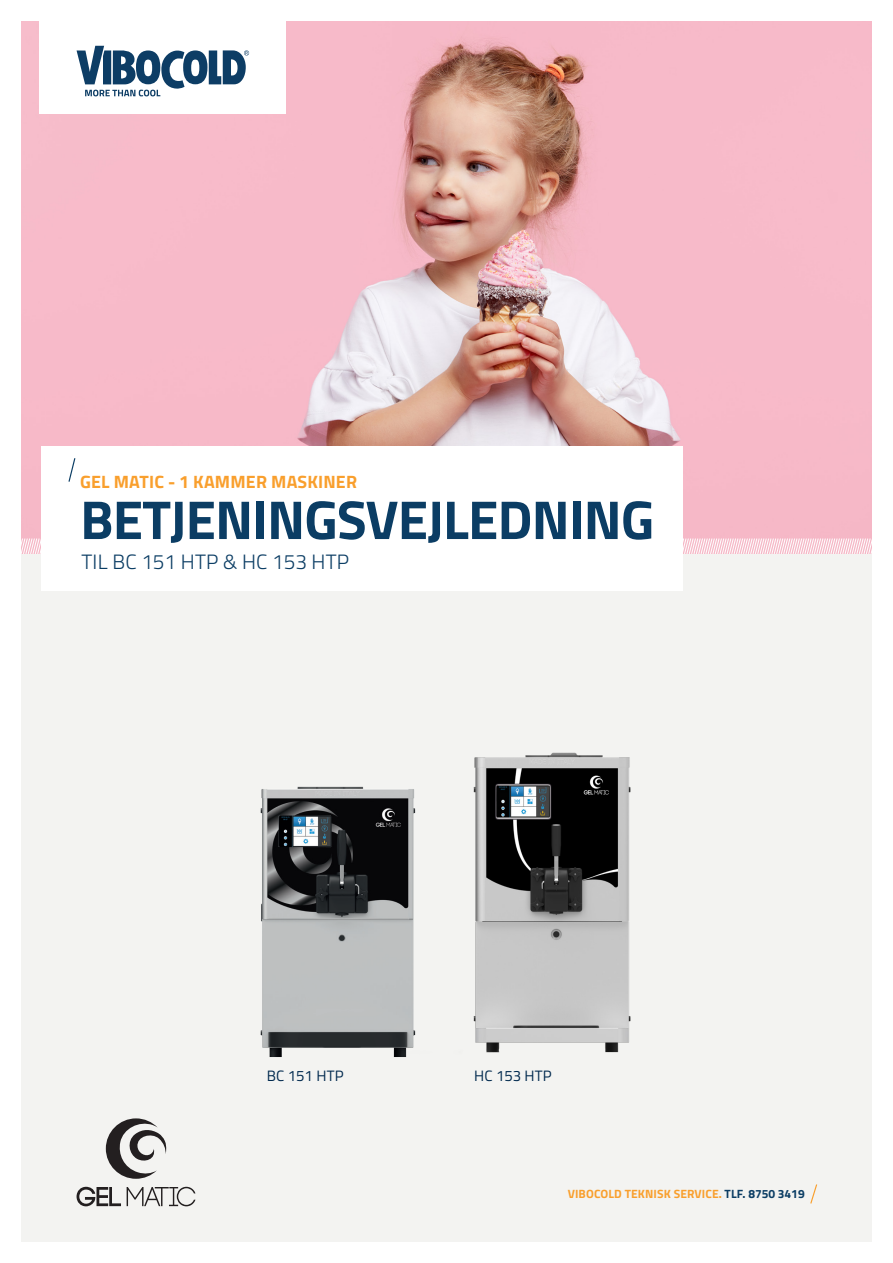
<style>
.page{position:relative;width:893px;height:1263px;background:#fff}
.page>*{position:absolute;margin:0;border:0;box-sizing:border-box;transform-origin:0 0}
.t1{font:700 54.75px "Titillium Web";letter-spacing:-.015em;color:#0b3d64}
.t2{font:300 20.7px "Titillium Web";letter-spacing:.01em;color:#0b3d64}
.Præoverskrifter{font:700 17.85px "Titillium Web";letter-spacing:.01em;color:#f99f2d}
.Præoverskrifter-2{font:15px "Titillium Web";letter-spacing:.01em;color:#00294e}
.Præoverskrifter-3{font:700 12px "Titillium Web";letter-spacing:.01em;color:#f99f2d}
.s1{color:#0b3d64}
</style>
<div class="page">
<div style="left:21px;top:551px;width:851px;height:691px;background:#f3f3f1"></div>
<img style="left:21px;top:21px;width:851px;height:517px">
<div style="left:40px;top:1px;width:246px;height:113px;background:#fff"></div>
<svg style="left:77px;top:46px;width:172px;height:50px"></svg>
<svg style="left:21px;top:538px;width:851px;height:16px"></svg>
<div style="left:41px;top:446px;width:641px;height:145px;background:#fff"></div>
<svg style="left:68px;top:458px;width:8px;height:24px"></svg>
<img style="left:260px;top:786px;width:129px;height:271px">
<img style="left:389px;top:752px;width:242px;height:305px">
<svg style="left:810px;top:1184px;width:8px;height:20px"></svg>
<svg style="left:77px;top:1187px;width:44px;height:19px"></svg>
<svg style="left:127px;top:1187px;width:68px;height:19px"></svg>
<svg style="left:106px;top:1118px;width:60px;height:61px"></svg>
<p class="Præoverskrifter" style="left:80px;top:468px;width:278px">GEL MATIC - 1 KAMMER MASKINER</p>
<p class="t1" style="left:80px;top:478px;width:576px">BETJENINGSVEJLEDNING</p>
<p class="t2" style="left:81px;top:547px;width:269px">TIL BC 151 HTP &amp; HC 153 HTP</p>
<p class="Præoverskrifter-2" style="left:267px;top:1065px;width:78px">BC 151 HTP</p>
<p class="Præoverskrifter-2" style="left:474px;top:1065px;width:79px">HC 153 HTP</p>
<p class="Præoverskrifter-3" style="left:568px;top:1185px;width:238px">VIBOCOLD TEKNISK SERVICE. <span class="s1">TLF. 8750 3419</span></p>
</div>
